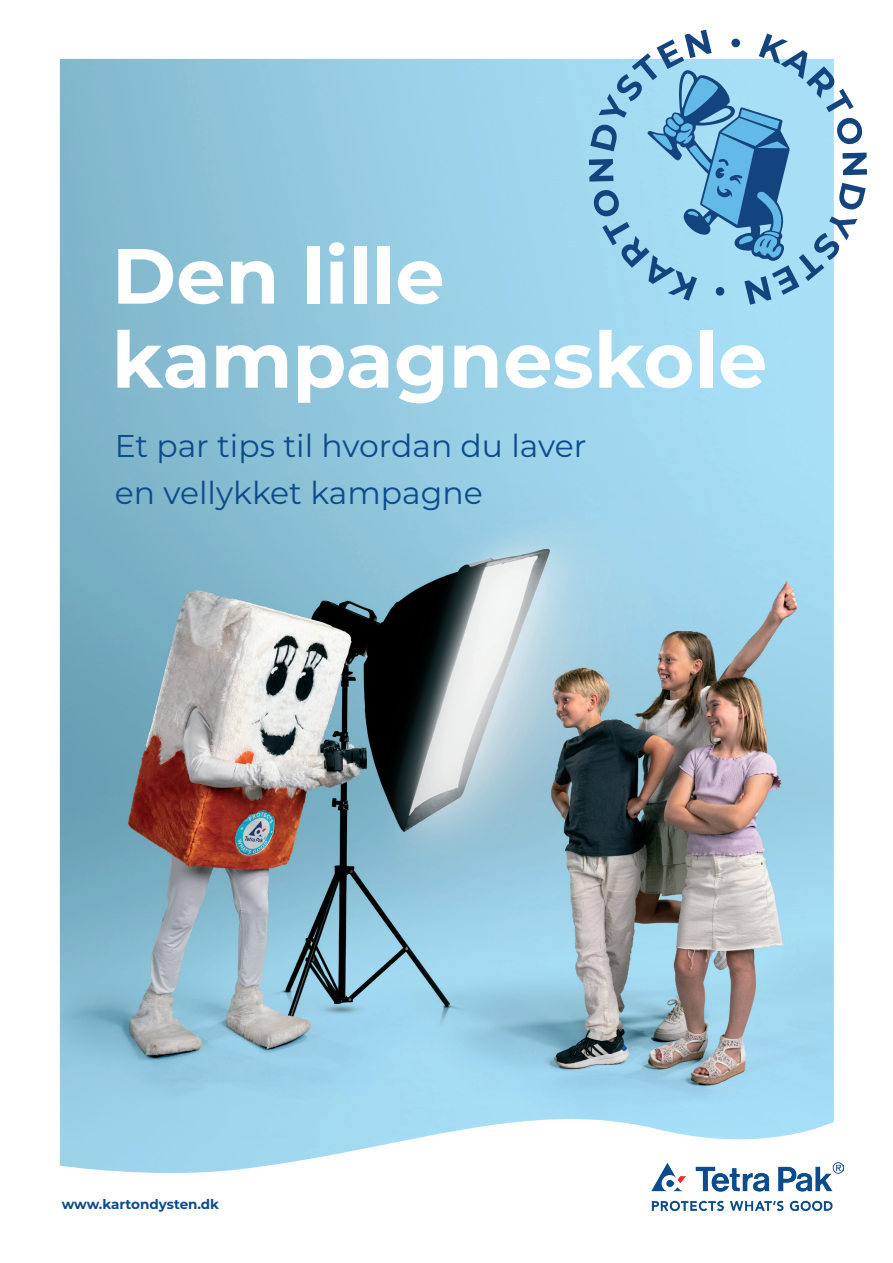
<style>
.page{position:relative;width:893px;height:1263px;background:#fff}
.page>*{position:absolute;margin:0;border:0;box-sizing:border-box;transform-origin:0 0}
.t1{font:700 78px/84px "Montserrat";color:#fff}
.t2{font:31.5px/46px "Montserrat";color:#0c4b8c}
.t3{font:700 13.5px "Montserrat";color:#0c4b8c}
</style>
<div class="page">
<img style="left:60px;top:59px;width:774px;height:1114px">
<img style="left:651px;top:1163px;width:192px;height:48px">
<svg style="left:589px;top:30px;width:278px;height:275px"></svg>
<h1 class="t1" style="left:112px;top:230px;width:657px">Den lille kampagneskole</h1>
<p class="t2" style="left:115px;top:422px;width:473px">Et par tips til hvordan du laver en vellykket kampagne</p>
<p class="t3" style="left:62px;top:1195px;width:159px">www.kartondysten.dk</p>
</div>
